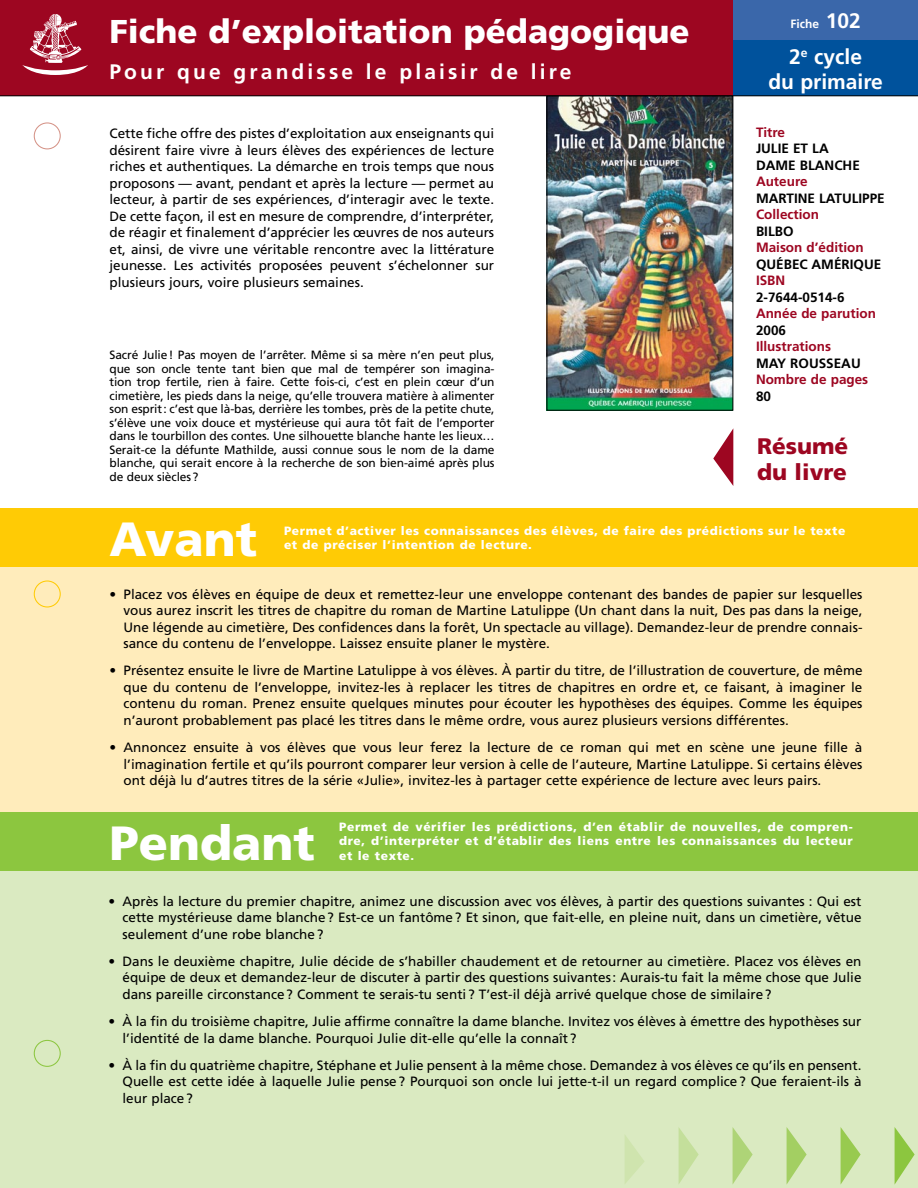
<style>
.page{position:relative;width:918px;height:1188px;background:#fff}
.page>*{position:absolute;margin:0;border:0;box-sizing:border-box;transform-origin:0 0}
.t1{font:900 48px "Frutiger";color:#fff}
.t2{font:900 33px "Frutiger";color:#fff}
.t3{font:900 22.5px/25.5px "Frutiger";color:#9d0621}
.t4{font:700 21px/25.2px "Frutiger";letter-spacing:.15em;color:#fff;text-align:center}
.t5{font:13.5px/16.5px "Frutiger";color:#000;text-align:justify}
.t6{font:700 13.5px/16.5px "Frutiger";color:#000}
.t7{font:700 13.5px "Frutiger";color:#9d0621}
.t8{font:12px/13.5px "Frutiger";letter-spacing:-.01em;color:#000;text-align:justify}
.t9{font:900 12px/14.4px "Frutiger";letter-spacing:.05em;color:#fff}
.t10{font:700 12px "Frutiger";color:#fff}
.s1{font-size:21px}
</style>
<div class="page">
<div style="left:729px;top:12px;width:189px;height:84px;background:#00529c"></div>
<div style="left:729px;top:0;width:189px;height:40px;background:#3a67aa"></div>
<div style="left:0;top:0;width:733px;height:96px;background:#9d0621"></div>
<svg style="left:22px;top:14px;width:66px;height:61px"></svg>
<svg style="left:713px;top:429px;width:20px;height:57px"></svg>
<hr style="left:0;top:96px;width:918px;height:1px;background:#000">
<div style="left:0;top:858px;width:918px;height:330px;background:#daeac1"></div>
<div style="left:0;top:542px;width:918px;height:320px;background:#ffecbb"></div>
<svg style="left:625px;top:1135px;width:19px;height:49px"></svg>
<svg style="left:679px;top:1128px;width:20px;height:56px"></svg>
<svg style="left:733px;top:1128px;width:20px;height:56px"></svg>
<svg style="left:787px;top:1128px;width:20px;height:56px"></svg>
<svg style="left:841px;top:1128px;width:20px;height:56px"></svg>
<svg style="left:895px;top:1128px;width:20px;height:56px"></svg>
<div style="left:0;top:508px;width:918px;height:59px;background:#ffcb05"></div>
<div style="left:0;top:812px;width:918px;height:58px;background:#8cc63f"></div>
<img style="left:549px;top:98px;width:182px;height:310px">
<div style="left:547px;top:96px;width:186px;height:314px;border:1px solid #000"></div>
<div style="left:34px;top:1040px;width:27px;height:27px;border:1px solid #8cc63f;border-radius:50%"></div>
<div style="left:34px;top:581px;width:27px;height:26px;border:1px solid #ffcb05;border-radius:50%"></div>
<div style="left:34px;top:122px;width:27px;height:27px;border:1px solid #d59387;border-radius:50%"></div>
<h2 class="t2" style="left:110px;top:11px;width:582px">Fiche d’exploitation pédagogique</h2>
<h3 class="t4" style="left:110px;top:59px;width:463px">Pour que grandisse le plaisir de lire</h3>
<p class="t5" style="left:110px;top:125px;width:386px">Cette fiche offre des pistes d’exploitation aux enseignants qui désirent faire vivre à leurs élèves des expériences de lecture riches et authentiques. La démarche en trois temps que nous proposons — avant, pendant et après la lecture — permet au lecteur, à partir de ses expériences, d’interagir avec le texte.<br>De cette façon, il est en mesure de comprendre, d’interpréter, de réagir et finalement d’apprécier les œuvres de nos auteurs et, ainsi, de vivre une véritable rencontre avec la littérature jeunesse. Les activités proposées peuvent s’échelonner sur plusieurs jours, voire plusieurs semaines.</p>
<p class="t8" style="left:110px;top:348px;width:387px">Sacré Julie! Pas moyen de l’arrêter. Même si sa mère n’en peut plus, que son oncle tente tant bien que mal de tempérer son imagina&shy;tion trop fertile, rien à faire. Cette fois-ci, c’est en plein cœur d’un cimetière, les pieds dans la neige, qu’elle trouvera matière à alimenter son esprit: c’est que là-bas, derrière les tombes, près de la petite chute, s’élève une voix douce et mystérieuse qui aura tôt fait de l’emporter dans le tourbillon des contes. Une silhouette blanche hante les lieux… Serait-ce la défunte Mathilde, aussi connue sous le nom de la dame blanche, qui serait encore à la recherche de son bien-aimé après plus de deux siècles?</p>
<p class="t10" style="left:791px;top:17px;width:72px">Fiche <span class="s1">102</span></p>
<h3 class="t4" style="left:768px;top:43px;width:116px">2<sup>e</sup> cycle<br>du primaire</h3>
<p class="t7" style="left:756px;top:124px;width:31px">Titre</p>
<p class="t6" style="left:756px;top:140px;width:105px">Julie et la dame blanche</p>
<p class="t7" style="left:756px;top:173px;width:53px">Auteure</p>
<p class="t6" style="left:756px;top:189px;width:130px">martine latulippe</p>
<p class="t7" style="left:756px;top:206px;width:65px">Collection</p>
<p class="t6" style="left:756px;top:222px;width:39px">bilbo</p>
<p class="t7" style="left:756px;top:239px;width:109px">Maison d’édition</p>
<p class="t6" style="left:756px;top:255px;width:37px">QUÉBECAM</p>
<p class="t6" style="left:834px;top:255px;width:39px">ÉRIQUE</p>
<p class="t7" style="left:756px;top:272px;width:18px">ISBN</p>
<p class="t6" style="left:756px;top:288px;width:90px">2-7644-0514-6</p>
<p class="t7" style="left:756px;top:305px;width:122px">Année de parution</p>
<p class="t6" style="left:756px;top:321px;width:32px">2006</p>
<p class="t7" style="left:756px;top:338px;width:77px">Illustrations</p>
<p class="t6" style="left:756px;top:354px;width:106px">may rouss eau</p>
<p class="t7" style="left:756px;top:371px;width:114px">Nombre de pages</p>
<p class="t6" style="left:756px;top:387px;width:17px">80</p>
<h3 class="t3" style="left:757px;top:433px;width:93px">Résumé du livre</h3>
<h1 class="t1" style="left:110px;top:510px;width:149px">Avant</h1>
<p class="t9" style="left:284px;top:523px;width:563px">Permet d’activer les connaissances des élèves, de faire des prédictions sur le texte et de préciser l’intention de lecture.</p>
<p class="t5" style="left:124px;top:585px;width:741px;text-indent:-14px">• Placez vos élèves en équipe de deux et remettez-leur une enveloppe contenant des bandes de papier sur lesquelles vous aurez inscrit les titres de chapitre du roman de Martine Latulippe (Un chant dans la nuit, Des pas dans la neige, Une légende au cimetière, Des confidences dans la forêt, Un spectacle au village). Demandez-leur de prendre connais&shy;sance du contenu de l’enveloppe. Laissez ensuite planer le mystère.</p>
<p class="t5" style="left:124px;top:662px;width:741px;text-indent:-14px">• Présentez ensuite le livre de Martine Latulippe à vos élèves. À partir du titre, de l’illustration de couverture, de même que du contenu de l’enveloppe, invitez-les à replacer les titres de chapitres en ordre et, ce faisant, à imaginer le contenu du roman. Prenez ensuite quelques minutes pour écouter les hypothèses des équipes. Comme les équipes n’auront probablement pas placé les titres dans le même ordre, vous aurez plusieurs versions différentes.</p>
<p class="t5" style="left:124px;top:739px;width:740px;text-indent:-14px">• Annoncez ensuite à vos élèves que vous leur ferez la lecture de ce roman qui met en scène une jeune fille à l’imagination fertile et qu’ils pourront comparer leur version à celle de l’auteure, Martine Latulippe. Si certains élèves ont déjà lu d’autres titres de la série «Julie», invitez-les à partager cette expérience de lecture avec leurs pairs.</p>
<h1 class="t1" style="left:110px;top:814px;width:207px">Pendant</h1>
<p class="t9" style="left:339px;top:819px;width:515px;text-align:justify">Permet de vérifier les prédictions, d’en établir de nouvelles, de compren&shy;dre, d’interpréter et d’établir des liens entre les connaissances du lecteur et le texte.</p>
<p class="t5" style="left:123px;top:892px;width:740px;text-indent:-14px">• Après la lecture du premier chapitre, animez une discussion avec vos élèves, à partir des questions suivantes : Qui est cette mystérieuse dame blanche? Est-ce un fantôme? Et sinon, que fait-elle, en pleine nuit, dans un cimetière, vêtue seulement d’une robe blanche?</p>
<p class="t5" style="left:123px;top:953px;width:740px;text-indent:-14px">• Dans le deuxième chapitre, Julie décide de s’habiller chaudement et de retourner au cimetière. Placez vos élèves en équipe de deux et demandez-leur de discuter à partir des questions suivantes: Aurais-tu fait la même chose que Julie dans pareille circonstance? Comment te serais-tu senti? T’est-il déjà arrivé quelque chose de similaire?</p>
<p class="t5" style="left:123px;top:1013px;width:740px;text-indent:-14px">• À la fin du troisième chapitre, Julie affirme connaître la dame blanche. Invitez vos élèves à émettre des hypothèses sur l’identité de la dame blanche. Pourquoi Julie dit-elle qu’elle la connaît?</p>
<p class="t5" style="left:123px;top:1057px;width:740px;text-indent:-14px">• À la fin du quatrième chapitre, Stéphane et Julie pensent à la même chose. Demandez à vos élèves ce qu’ils en pensent.<br>Quelle est cette idée à laquelle Julie pense? Pourquoi son oncle lui jette-t-il un regard complice? Que feraient-ils à leur place?</p>
</div>
